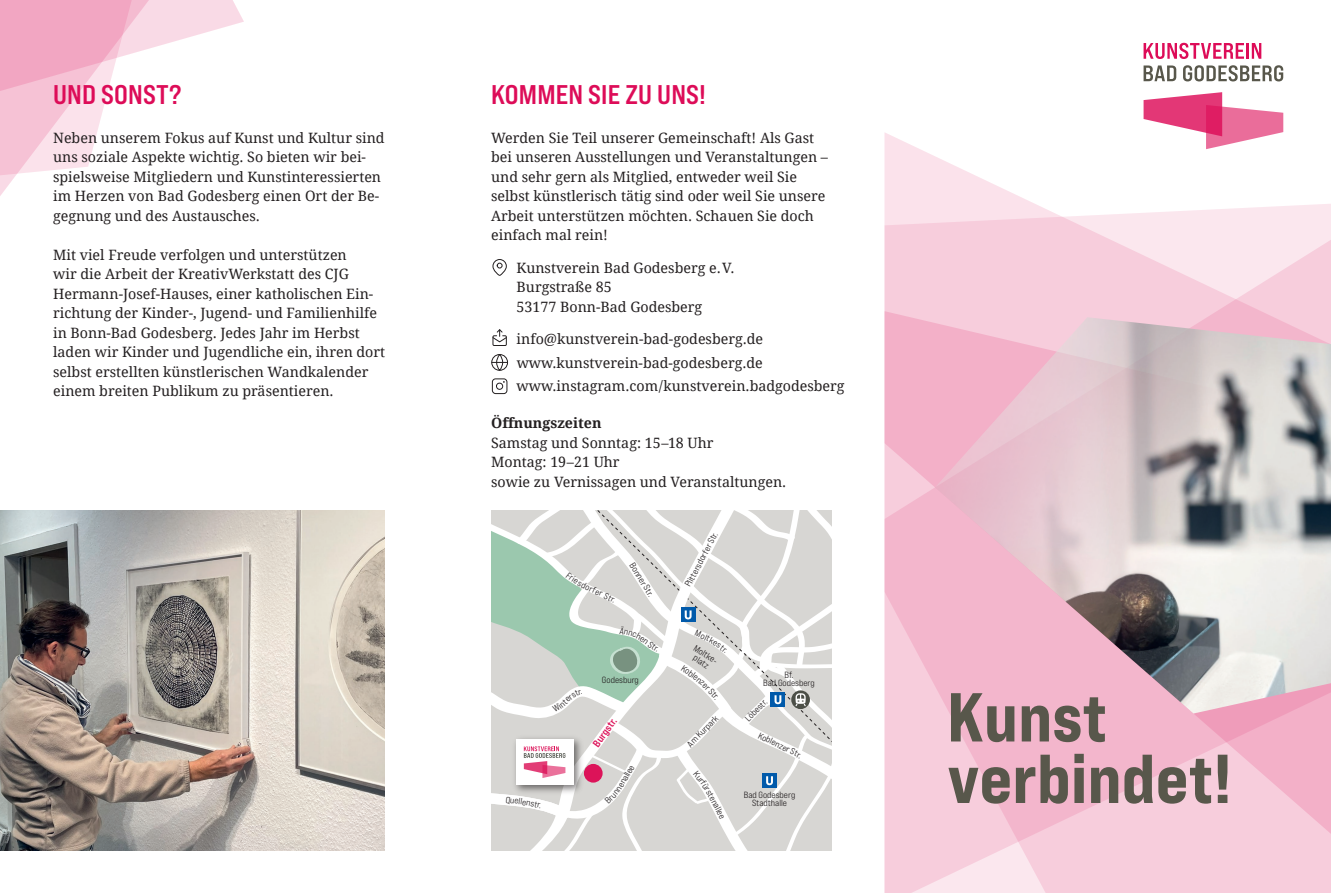
<style>
.page{position:relative;width:1331px;height:893px;background:#fff}
.page>*{position:absolute;margin:0;border:0;box-sizing:border-box;transform-origin:0 0}
.Sans{font:69px/61.5px "Bebas Neue Pro Exp Eb";color:#58574b}
.Ueberschriften{font:27px "Bebas Neue Pro Exp Bd";letter-spacing:.005em;color:#dd0c58}
.Serif{font:14.25px/19.5px "Droid Serif";color:#231f20}
.Serif-2{font:700 14.25px "Droid Serif";color:#231f20}
.t1{font:10.5px "Bebas Neue Pro Exp Bd";color:#dc1359}
.t2{font:9px/8.2px "Bebas Neue Pro Exp Md";color:#231f20;text-align:center}
</style>
<div class="page">
<svg style="left:884px;top:133px;width:447px;height:760px"></svg>
<svg style="left:884px;top:311px;width:447px;height:561px;background:#f5c1d4"></svg>
<svg style="left:0;top:0;width:244px;height:196px"></svg>
<img style="left:0;top:510px;width:385px;height:340px">
<svg style="left:492px;top:259px;width:15px;height:17px"></svg>
<svg style="left:494px;top:329px;width:11px;height:14px"></svg>
<div style="left:492px;top:335px;width:15px;height:11px;border:1px solid #231f20"></div>
<div style="left:491px;top:354px;width:17px;height:17px;border:1px solid #231f20;border-radius:50%"></div>
<svg style="left:492px;top:362px;width:16px;height:1px"></svg>
<div style="left:496px;top:354px;width:7px;height:17px;border:1px solid #231f20;border-radius:50%"></div>
<div style="left:492px;top:378px;width:15px;height:16px;border:1px solid #231f20;border-radius:3px"></div>
<div style="left:496px;top:383px;width:7px;height:7px;border:1px solid #231f20;border-radius:50%"></div>
<svg style="left:1143px;top:92px;width:140px;height:57px"></svg>
<svg style="left:1143px;top:65px;width:33px;height:16px"></svg>
<svg style="left:1183px;top:65px;width:100px;height:16px"></svg>
<svg style="left:1143px;top:43px;width:101px;height:16px"></svg>
<hr style="left:1246px;top:43px;width:3px;height:16px;background:#dd0c58">
<svg style="left:1252px;top:43px;width:9px;height:16px"></svg>
<img style="left:935px;top:317px;width:396px;height:396px">
<svg style="left:491px;top:510px;width:340px;height:340px"></svg>
<h1 class="Ueberschriften" style="left:53px;top:78px;width:130px">UND SONST?</h1>
<p class="Serif" style="left:53px;top:128px;width:333px">Neben unserem Fokus auf Kunst und Kultur sind uns soziale Aspekte wichtig. So bieten wir bei&shy;spielsweise Mitgliedern und Kunstinteressierten im Herzen von Bad Godesberg einen Ort der Be&shy;gegnung und des Austausches.</p>
<p class="Serif" style="left:53px;top:245px;width:334px">Mit viel Freude verfolgen und unterstützen<br>wir die Arbeit der KreativWerkstatt des CJG Hermann-Josef-Hauses, einer katholischen Ein&shy;richtung der Kinder-, Jugend- und Familienhilfe in Bonn-Bad Godesberg. Jedes Jahr im Herbst laden wir Kinder und Jugendliche ein, ihren dort selbst erstellten künstlerischen Wandkalender einem breiten Publikum zu präsentieren.</p>
<h1 class="Ueberschriften" style="left:491px;top:78px;width:216px">KOMMEN SIE ZU UNS!</h1>
<p class="Serif" style="left:491px;top:128px;width:338px">Werden Sie Teil unserer Gemeinschaft! Als Gast bei unseren Ausstellungen und Veranstaltungen – und sehr gern als Mitglied, entweder weil Sie selbst künstlerisch tätig sind oder weil Sie unsere Arbeit unterstützen möchten. Schauen Sie doch einfach mal rein!</p>
<p class="Serif" style="left:517px;top:257px;width:219px">Kunstverein Bad Godesberg e. V.<br>Burgstraße 85<br>53177 Bonn-Bad Godesberg</p>
<p class="Serif" style="left:517px;top:329px;width:248px">info@kunstverein-bad-godesberg.de</p>
<p class="Serif" style="left:517px;top:352px;width:248px">www.kunstverein-bad-godesberg.de</p>
<p class="Serif" style="left:517px;top:376px;width:329px">www.instagram.com/kunstverein.badgodesberg</p>
<p class="Serif-2" style="left:491px;top:413px;width:112px">Öffnungszeiten</p>
<p class="Serif" style="left:491px;top:432px;width:297px">Samstag und Sonntag: 15–18 Uhr<br>Montag: 19–21 Uhr<br>sowie zu Vernissagen und Veranstaltungen.</p>
<p class="t2" style="left:515px;top:796px;width:13px;rotate:9deg">elle</p>
<p class="t2" style="left:588px;top:582px;width:20px;rotate:25deg">or er</p>
<p class="t2" style="left:635px;top:561px;width:39px;rotate:58deg">Bonner Str.</p>
<p class="t2" style="left:602px;top:675px;width:38px">Godesburg</p>
<p class="t2" style="left:687px;top:577px;width:54px;rotate:-62deg">ttersdorfer Str.</p>
<p class="t2" style="left:697px;top:644px;width:29px;rotate:33deg">Moltke&shy;platz</p>
<p class="t1" style="left:590px;top:742px;width:34px;rotate:-54deg">Burgstr.</p>
<p class="t2" style="left:686px;top:742px;width:42px;rotate:-46deg">Am Kurpark</p>
<p class="t2" style="left:618px;top:781px;width:22px;rotate:-59deg">na ee</p>
<p class="t2" style="left:716px;top:794px;width:26px;rotate:62deg">enallee</p>
<p class="t2" style="left:763px;top:670px;width:53px">Bf.<br>Bad Godesberg</p>
<p class="t2" style="left:744px;top:717px;width:29px;rotate:-46deg">Löbestr.</p>
<p class="t2" style="left:761px;top:731px;width:49px;rotate:26deg">Koblenzer Str.</p>
<p class="t2" style="left:744px;top:790px;width:53px">Bad Godesberg<br>Stadthalle</p>
<p class="Sans" style="left:947px;top:685px;width:286px">Kunst verbindet!</p>
</div>
